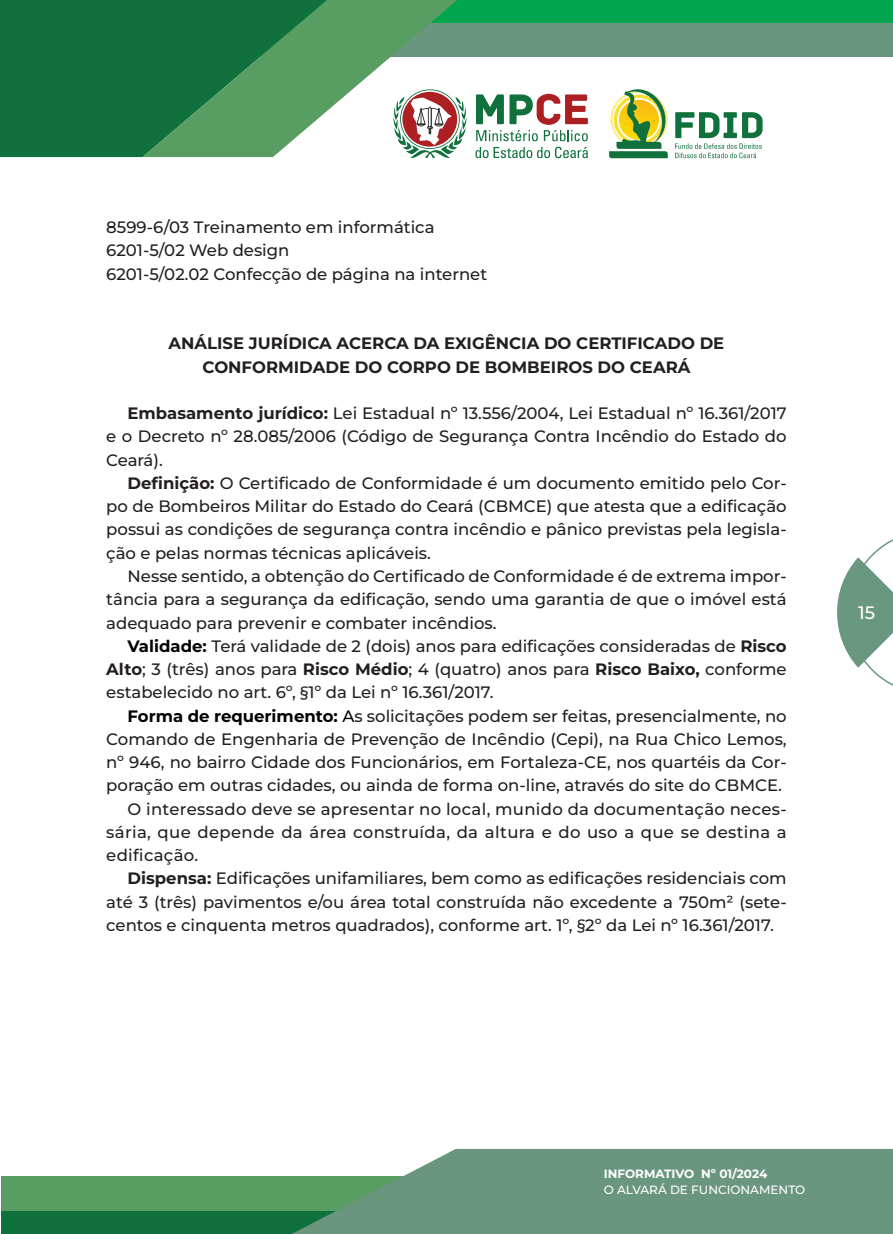
<style>
.page{position:relative;width:893px;height:1234px;background:#fff}
.page>*{position:absolute;margin:0;border:0;box-sizing:border-box;transform-origin:0 0}
.t1{font:500 18px "Montserrat";color:#fff}
.TEXTO_MONTSERRART_10_X_16{font:500 16.5px/23.2px "Montserrat";color:#231f20;text-align:justify}
.TEXTO_MONTSERRART_10_X_16-2{font:700 16.5px "Montserrat";color:#231f20}
.t2{font:500 12px "Montserrat";color:#fff}
.t3{font:700 12px "Montserrat";color:#fff}
.s1{font-weight:700}
.s2{font-weight:700;color:#000}
.s3{color:#000}
</style>
<div class="page">
<div style="left:1px;top:1176px;width:892px;height:57px;background:#589d62"></div>
<div style="left:1px;top:1211px;width:892px;height:22px;background:#10713c"></div>
<svg style="left:294px;top:1148px;width:599px;height:85px;background:#749e88"></svg>
<svg style="left:837px;top:539px;width:56px;height:147px"></svg>
<svg style="left:410px;top:100px;width:57px;height:58px"></svg>
<svg style="left:476px;top:94px;width:112px;height:47px"></svg>
<svg style="left:475px;top:147px;width:113px;height:11px"></svg>
<svg style="left:609px;top:89px;width:154px;height:69px"></svg>
<div style="left:0;top:0;width:893px;height:56px;background:#6a9680"></div>
<div style="left:0;top:0;width:893px;height:22px;background:#00a54f"></div>
<div style="left:0;top:0;width:143px;height:157px;background:#10713c"></div>
<svg style="left:143px;top:0;width:316px;height:157px"></svg>
<p class="TEXTO_MONTSERRART_10_X_16" style="left:106px;top:215px;width:330px">8599-6/03 Treinamento em informática</p>
<p class="TEXTO_MONTSERRART_10_X_16" style="left:106px;top:238px;width:185px">6201-5/02 Web design</p>
<p class="TEXTO_MONTSERRART_10_X_16" style="left:106px;top:261px;width:382px">6201-5/02.02 Confecção de página na internet</p>
<p class="TEXTO_MONTSERRART_10_X_16-2" style="left:169px;top:332px;width:557px">ANÁLISE JURÍDICA ACERCA DA EXIGÊNCIA DO CERTIFICADO DE</p>
<p class="TEXTO_MONTSERRART_10_X_16-2" style="left:203px;top:355px;width:489px">CONFORMIDADE DO CORPO DE BOMBEIROS DO CEARÁ</p>
<p class="TEXTO_MONTSERRART_10_X_16" style="left:106px;top:401px;width:682px;text-indent:21px"><span class="s1">Embasamento jurídico:</span> Lei Estadual nº 13.556/2004, Lei Estadual nº 16.361/2017 e o Decreto nº 28.085/2006 (Código de Segurança Contra Incêndio do Estado do Ceará).</p>
<p class="TEXTO_MONTSERRART_10_X_16" style="left:106px;top:471px;width:682px;text-indent:21px"><span class="s1">Definição:</span> O Certificado de Conformidade é um documento emitido pelo Cor&shy;po de Bombeiros Militar do Estado do Ceará (CBMCE) que atesta que a edificação possui as condições de segurança contra incêndio e pânico previstas pela legisla&shy;ção e pelas normas técnicas aplicáveis.</p>
<p class="TEXTO_MONTSERRART_10_X_16" style="left:106px;top:564px;width:682px;text-indent:21px">Nesse sentido, a obtenção do Certificado de Conformidade é de extrema impor&shy;tância para a segurança da edificação, sendo uma garantia de que o imóvel está adequado para prevenir e combater incêndios.</p>
<p class="TEXTO_MONTSERRART_10_X_16" style="left:106px;top:633px;width:682px;text-indent:21px"><span class="s2">Validade:</span> Terá validade de 2 (dois) anos para edificações consideradas de <span class="s1">Risco Alto</span>; 3 (três) anos para <span class="s1">Risco Médio</span>; 4 (quatro) anos para <span class="s1">Risco Baixo,</span> conforme estabelecido no art. 6º, §1º da Lei nº 16.361/2017.</p>
<p class="TEXTO_MONTSERRART_10_X_16" style="left:106px;top:703px;width:682px;text-indent:21px"><span class="s2">Forma de requerimento:</span> <span class="s3">A</span>s solicitações podem ser feitas, presencialmente, no Comando de Engenharia de Prevenção de Incêndio (Cepi), na Rua Chico Lemos, nº 946, no bairro Cidade dos Funcionários, em Fortaleza-CE, nos quartéis da Cor&shy;poração em outras cidades, ou ainda de forma on-line, através do site do CBMCE.</p>
<p class="TEXTO_MONTSERRART_10_X_16" style="left:106px;top:796px;width:682px;text-indent:21px">O interessado deve se apresentar no local, munido da documentação neces&shy;sária, que depende da área construída, da altura e do uso a que se destina a edificação.</p>
<p class="TEXTO_MONTSERRART_10_X_16" style="left:106px;top:866px;width:682px;text-indent:21px"><span class="s1">Dispensa:</span> Edificações unifamiliares, bem como as edificações residenciais com até 3 (três) pavimentos e/ou área total construída não excedente a 750m² (sete&shy;centos e cinquenta metros quadrados), conforme art. 1º, §2º da Lei nº 16.361/2017.</p>
<p class="t1" style="left:858px;top:600px;width:18px">15</p>
<p class="t3" style="left:604px;top:1164px;width:165px">INFORMATIVO Nº 01/2024</p>
<p class="t2" style="left:604px;top:1181px;width:203px">O ALVARÁ DE FUNCIONAMENTO</p>
</div>
